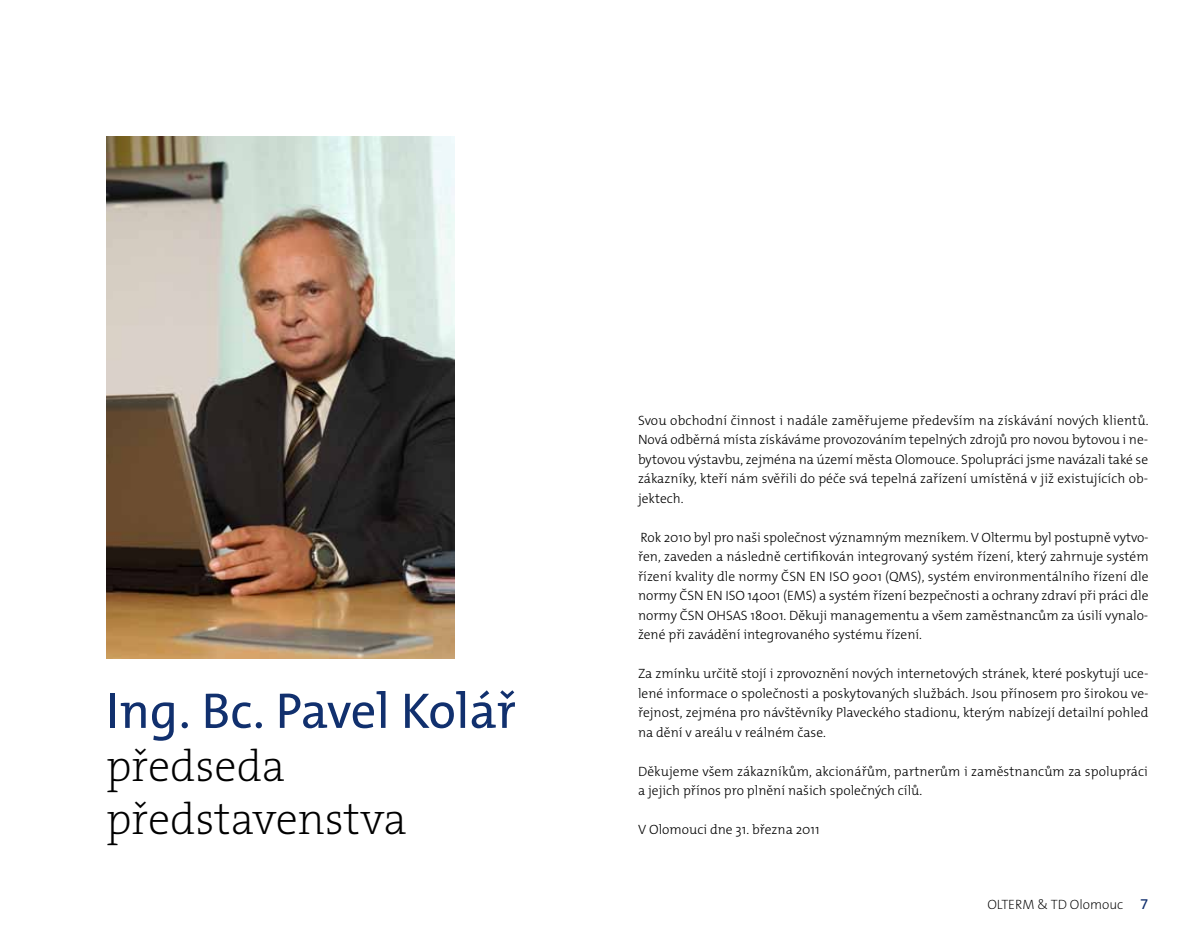
<style>
.page{position:relative;width:1191px;height:936px;background:#fff}
.page>*{position:absolute;margin:0;border:0;box-sizing:border-box;transform-origin:0 0}
.t1{font:50.55px "The Mix HP5 Plain";color:#11306e}
.t2{font:44.25px/52.9px "The Serif HP2 Ex Lig";color:#000}
.t3{font:13.5px/19.5px "The Mix HP3 Lig";color:#000;text-align:justify}
.t4{font:200 13.5px "The Sans OT2";color:#000}
.s1{font-family:"The Sans OT5 Plain";font-weight:400;font-size:15px;color:#11306e}
</style>
<div class="page">
<img style="left:106px;top:137px;width:348px;height:522px">
<h1 class="t1" style="left:106px;top:678px;width:411px">Ing. Bc. Pavel Kolář</h1>
<h2 class="t2" style="left:106px;top:739px;width:302px">předseda představenstva</h2>
<p class="t3" style="left:638px;top:410px;width:512px">Svou obchodní činnost i nadále zaměřujeme především na získávání nových klientů.<br>Nová odběrná místa získáváme provozováním tepelných zdrojů pro novou bytovou i ne&shy;bytovou výstavbu, zejména na území města Olomouce. Spolupráci jsme navázali také se zákazníky, kteří nám svěřili do péče svá tepelná zařízení umístěná v již existujících ob&shy;jektech.</p>
<p class="t3" style="left:638px;top:527px;width:512px">Rok 2010 byl pro naši společnost významným mezníkem. V Oltermu byl postupně vytvo&shy;řen, zaveden a následně certifikován integrovaný systém řízení, který zahrnuje systém řízení kvality dle normy ČSN EN ISO 9001 (QMS), systém environmentálního řízení dle normy ČSN EN ISO 14001 (EMS) a systém řízení bezpečnosti a ochrany zdraví při práci dle normy ČSN OHSAS 18001. Děkuji managementu a všem zaměstnancům za úsilí vynalo&shy;žené při zavádění integrovaného systému řízení.</p>
<p class="t3" style="left:638px;top:664px;width:512px">Za zmínku určitě stojí i zprovoznění nových internetových stránek, které poskytují uce&shy;lené informace o společnosti a poskytovaných službách. Jsou přínosem pro širokou ve&shy;řejnost, zejména pro návštěvníky Plaveckého stadionu, kterým nabízejí detailní pohled na dění v areálu v reálném čase.</p>
<p class="t3" style="left:638px;top:761px;width:511px">Děkujeme všem zákazníkům, akcionářům, partnerům i zaměstnancům za spolupráci a jejich přínos pro plnění našich společných cílů.</p>
<p class="t3" style="left:638px;top:820px;width:183px">V Olomouci dne 31. března 2011</p>
<p class="t4" style="left:987px;top:895px;width:8px">OLTER</p>
<p class="t4" style="left:1022px;top:895px;width:127px">M &amp; TD Olomouc <span class="s1">7</span></p>
</div>
